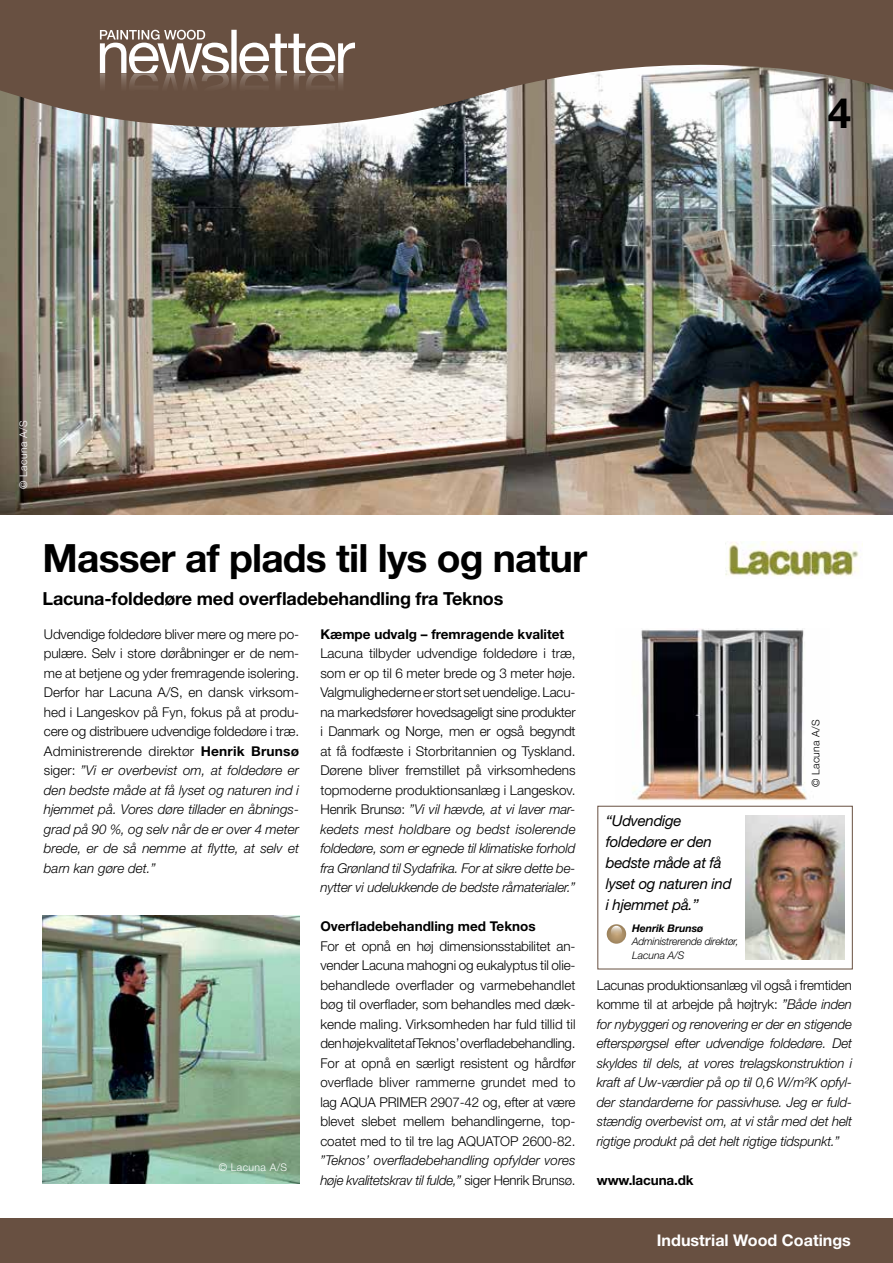
<style>
.page{position:relative;width:893px;height:1263px;background:#fff}
.page>*{position:absolute;margin:0;border:0;box-sizing:border-box;transform-origin:0 0}
.t1{font:700 42px "Helvetica Neue LT Std";color:#000}
.t2{font:700 39px "Helvetica Neue LT Std";letter-spacing:-.02em;color:#000}
.t3{font:700 18px "Helvetica Neue LT Std";letter-spacing:-.01em;color:#000}
.t4{font:700 16.2px "Helvetica Neue LT Std";color:#fff}
.t5{font:italic 15px/21px "Helvetica Neue LT Std";letter-spacing:-.02em;color:#000}
.t6{font:300 13.5px/19.5px "Helvetica Neue LT Std";color:#000;text-align:justify}
.t7{font:italic 300 13.5px/19.5px "Helvetica Neue LT Std";letter-spacing:-.01em;color:#000}
.t8{font:700 13.5px "Helvetica Neue LT Std";color:#000}
.t9{font:italic 300 10.5px/13.5px "Helvetica Neue LT Std";letter-spacing:-.015em;color:#000}
.t10{font:300 10.5px "Helvetica Neue LT Std";letter-spacing:.035em;color:#fff}
.t11{font:italic 700 10.5px "Helvetica Neue LT Std";letter-spacing:-.005em;color:#000}
.t12{font:300 10.5px "Helvetica Neue LT Std";letter-spacing:.035em;color:#000}
.s1{font-weight:700}
.s2{font-style:italic}
.s3{font-style:normal}
</style>
<div class="page">
<img style="left:0;top:139px;width:893px;height:375px">
<div style="left:0;top:1219px;width:893px;height:44px;background:#685041"></div>
<svg style="left:0;top:0;width:893px;height:139px;fill:#685041"></svg>
<svg style="left:100px;top:30px;width:255px;height:87px"></svg>
<img style="left:43px;top:915px;width:256px;height:269px">
<img style="left:632px;top:628px;width:175px;height:173px">
<img style="left:726px;top:542px;width:133px;height:34px">
<div style="left:597px;top:806px;width:256px;height:163px;background:#fff;border:1px solid #685041"></div>
<img style="left:745px;top:815px;width:100px;height:145px">
<svg style="left:607px;top:924px;width:19px;height:20px"></svg>
<svg style="left:611px;top:926px;width:11px;height:12px"></svg>
<h1 class="t1" style="left:828px;top:87px;width:25px">4</h1>
<p class="t10" style="left:17px;top:489px;width:70px;rotate:-90deg">© Lacuna A/S</p>
<h2 class="t2" style="left:43px;top:534px;width:546px">Masser af plads til lys og natur</h2>
<h3 class="t3" style="left:43px;top:587px;width:462px">Lacuna-foldedøre med overfladebehandling fra Teknos</h3>
<p class="t6" style="left:44px;top:624px;width:257px">Udvendige foldedøre bliver mere og mere po&shy;pulære. Selv i store døråbninger er de nem&shy;me at betjene og yder fremragende isolering.<br>Derfor har Lacuna A/S, en dansk virksom&shy;hed i Langeskov på Fyn, fokus på at produ&shy;cere og distribuere udvendige foldedøre i træ.<br>Administrerende direktør <span class="s1">Henrik Brunsø </span>siger: <span class="s2">”Vi er overbevist om, at foldedøre er den bedste måde at få lyset og naturen ind i hjemmet på. Vores døre tillader en åbnings&shy;grad på 90 %, og selv når de er over 4 meter brede, er de så nemme at flytte, at selv et barn kan gøre det.”</span></p>
<p class="t8" style="left:320px;top:625px;width:245px">Kæmpe udvalg – fremragende kvalitet</p>
<p class="t6" style="left:320px;top:643px;width:257px">Lacuna tilbyder udvendige foldedøre i træ, som er op til 6 meter brede og 3 meter høje.<br>Valgmulighederne er stort set uendelige. Lacu&shy;na markedsfører hovedsageligt sine produkter i Danmark og Norge, men er også begyndt at få fodfæste i Storbritannien og Tyskland.<br>Dørene bliver fremstillet på virksomhedens topmoderne produktionsanlæg i Langeskov.<br>Henrik Brunsø: <span class="s2">”Vi vil hævde, at vi laver mar&shy;kedets mest holdbare og bedst isolerende foldedøre, som er egnede til klimatiske forhold fra Grønland til Sydafrika. For at sikre dette be&shy;nytter vi udelukkende de bedste råmaterialer.”</span></p>
<p class="t8" style="left:320px;top:918px;width:217px">Overfladebehandling med Teknos</p>
<p class="t6" style="left:320px;top:936px;width:257px">For et opnå en høj dimensionsstabilitet an&shy;vender Lacuna mahogni og eukalyptus til olie&shy;behandlede overflader og varmebehandlet bøg til overflader, som behandles med dæk&shy;kende maling. Virksomheden har fuld tillid til den høje kvalitet af Teknos’ overfladebehandling.<br>For at opnå en særligt resistent og hårdfør overflade bliver rammerne grundet med to lag AQUA PRIMER 2907-42 og, efter at være blevet slebet mellem behandlingerne, top&shy;coatet med to til tre lag AQUATOP 2600-82.</p>
<p class="t7" style="left:320px;top:1150px;width:257px">”Teknos’ overfladebehandling opfylder vores høje kvalitetskrav til fulde,” <span class="s3">siger Henrik Brunsø.</span></p>
<p class="t10" style="left:219px;top:1161px;width:70px">© Lacuna A/S</p>
<p class="t5" style="left:606px;top:810px;width:127px">“Udvendige foldedøre er den bedste måde at få lyset og naturen ind i hjemmet på.”</p>
<p class="t11" style="left:632px;top:921px;width:73px">Henrik Brunsø</p>
<p class="t9" style="left:632px;top:935px;width:108px">Administrerende direktør,<br>Lacuna A/S</p>
<p class="t12" style="left:809px;top:787px;width:70px;rotate:-90deg">© Lacuna A/S</p>
<p class="t7" style="left:597px;top:975px;width:257px;text-align:justify"><span class="s3">Lacunas produktionsanlæg vil også i fremtiden komme til at arbejde på højtryk:</span> ”Både inden for nybyggeri og renovering er der en stigende efterspørgsel efter udvendige foldedøre. Det skyldes til dels, at vores trelagskonstruktion i kraft af Uw-værdier på op til 0,6 W/m²K opfyl&shy;der standarderne for passivhuse. Jeg er fuld&shy;stændig overbevist om, at vi står med det helt rigtige produkt på det helt rigtige tidspunkt.”</p>
<p class="t8" style="left:597px;top:1171px;width:98px">www.lacuna.dk</p>
<p class="t4" style="left:657px;top:1230px;width:196px">Industrial Wood Coatings</p>
</div>
